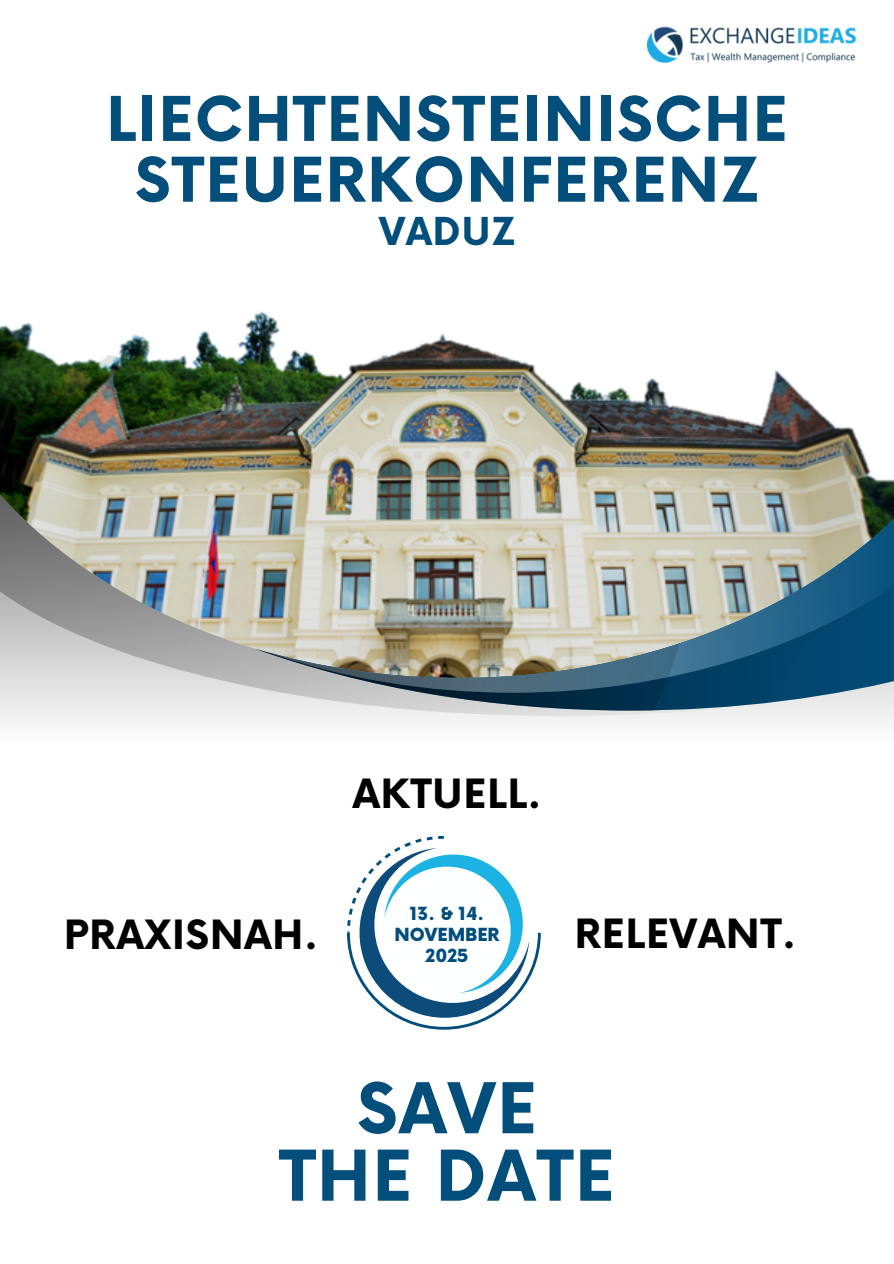
<style>
.page{position:relative;width:894px;height:1264px;background:#fff}
.page>*{position:absolute;margin:0;border:0;box-sizing:border-box;transform-origin:0 0}
.t1{font:700 68.1px/67.3px "Now";letter-spacing:.025em;color:#034e7b;text-align:center}
.t2{font:700 60px/60.8px "Now";letter-spacing:.025em;color:#034e7b;text-align:center}
.t3{font:700 39.3px "Now";letter-spacing:.025em;color:#000}
.t4{font:700 37.5px "Now";letter-spacing:.025em;color:#034e7b}
.t5{font:900 17.55px/21.1px "Now";color:#034e7b;text-align:center}
</style>
<div class="page">
<img style="left:647px;top:26px;width:210px;height:37px">
<img style="left:0;top:311px;width:893px;height:178px">
<div style="left:0;top:716px;width:893px;height:7px;background:#f3f3f3"></div>
<img style="left:0;top:489px;width:893px;height:227px">
<svg style="left:347px;top:836px;width:193px;height:193px"></svg>
<p class="t2" style="left:106px;top:92px;width:682px">LIECHTENSTEINISCHE<br>STEUERKONFERENZ</p>
<p class="t4" style="left:379px;top:211px;width:138px">VADUZ</p>
<h3 class="t3" style="left:352px;top:772px;width:190px">AKTUELL.</h3>
<p class="t5" style="left:394px;top:904px;width:106px">13. &amp; 14.<br>NOVEMBER</p>
<h2 class="t5" style="left:425px;top:946px;width:44px">2025</h2>
<p class="t3" style="left:64px;top:913px;width:255px">PRAXISNAH.</p>
<h3 class="t3" style="left:574px;top:912px;width:222px">RELEVANT.</h3>
<p class="t1" style="left:279px;top:1079px;width:336px">SAVE<br>THE DATE</p>
</div>
